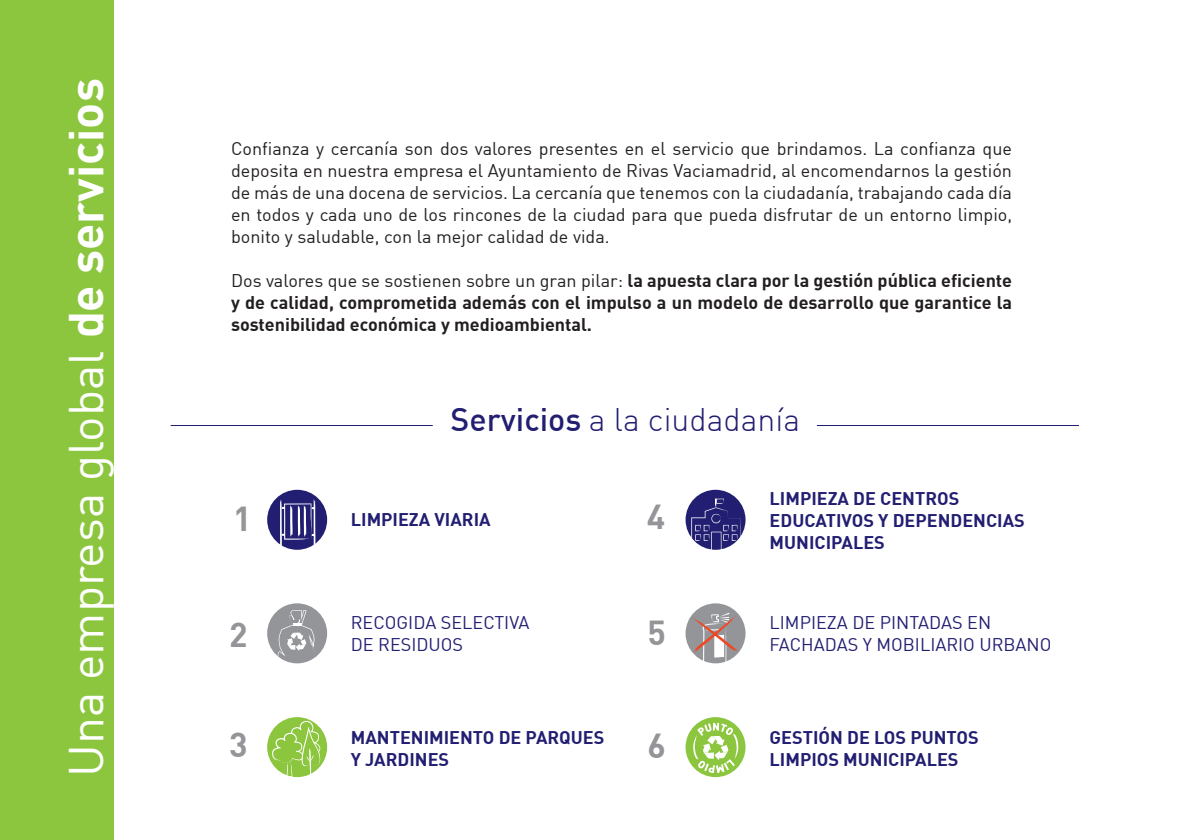
<style>
.page{position:relative;width:1191px;height:840px;background:#fff}
.page>*{position:absolute;margin:0;border:0;box-sizing:border-box;transform-origin:0 0}
.t1{font:48px "DIN";color:#fff}
.t2{font:700 34px "DIN";color:#939598}
.t3{font:300 32px "DIN";color:#221e72}
.t4{font:18px/22px "DIN";color:#231f20;text-align:justify}
.t5{font:700 18px/22px "DIN";color:#231f20;text-align:justify}
.t6{font:700 18px/22px "DIN";color:#221e72}
.t7{font:18px/22px "DIN";color:#221e72}
.s1{font-weight:700}
.s2{font-weight:400}
.s3{font-weight:500}
</style>
<div class="page">
<div style="left:267px;top:489px;width:60px;height:60px;background:#221e72;border-radius:50%"></div>
<svg style="left:280px;top:499px;width:35px;height:51px"></svg>
<div style="left:267px;top:603px;width:60px;height:60px;background:#939598;border-radius:50%"></div>
<svg style="left:278px;top:609px;width:37px;height:55px"></svg>
<svg style="left:267px;top:716px;width:60px;height:60px"></svg>
<svg style="left:272px;top:720px;width:50px;height:58px"></svg>
<svg style="left:685px;top:489px;width:60px;height:60px"></svg>
<svg style="left:691px;top:498px;width:50px;height:52px"></svg>
<div style="left:685px;top:603px;width:60px;height:60px;background:#939598;border-radius:50%"></div>
<svg style="left:691px;top:612px;width:47px;height:52px"></svg>
<svg style="left:685px;top:716px;width:60px;height:60px"></svg>
<svg style="left:693px;top:722px;width:45px;height:50px"></svg>
<div style="left:0;top:0;width:114px;height:839px;background:#8bc63e"></div>
<hr style="left:171px;top:425px;width:262px;height:1px;background:#221e72">
<hr style="left:817px;top:425px;width:262px;height:1px;background:#221e72">
<h1 class="t1" style="left:56px;top:776px;width:699px;rotate:-90deg">Una empresa global <span class="s1">de servicios</span></h1>
<p class="t4" style="left:231px;top:137px;width:782px">Confianza y cercanía son dos valores presentes en el servicio que brindamos. La confianza que deposita en nuestra empresa el Ayuntamiento de Rivas Vaciamadrid, al encomendarnos la gestión de más de una docena de servicios. La cercanía que tenemos con la ciudadanía, trabajando cada día en todos y cada uno de los rincones de la ciudad para que pueda disfrutar de un entorno limpio, bonito y saludable, con la mejor calidad de vida.</p>
<p class="t5" style="left:231px;top:268px;width:782px"><span class="s2">Dos valores que se sostienen sobre un gran pilar:</span> la apuesta clara por la gestión pública eficiente y de calidad, comprometida además con el impulso a un modelo de desarrollo que garantice la sostenibilidad económica y medioambiental.</p>
<h3 class="t3" style="left:450px;top:400px;width:351px"><span class="s3">Servicios</span> a la ciudadanía</h3>
<h2 class="t2" style="left:233px;top:496px;width:20px">1</h2>
<p class="t6" style="left:351px;top:507px;width:141px">LIMPIEZA VIARIA</p>
<h2 class="t2" style="left:647px;top:494px;width:20px">4</h2>
<p class="t6" style="left:769px;top:487px;width:257px">LIMPIEZA DE CENTROS<br>EDUCATIVOS Y DEPENDENCIAS<br>MUNICIPALES</p>
<h2 class="t2" style="left:229px;top:612px;width:20px">2</h2>
<p class="t7" style="left:351px;top:611px;width:180px">RECOGIDA SELECTIVA<br>DE RESIDUOS</p>
<h2 class="t2" style="left:647px;top:609px;width:20px">5</h2>
<p class="t7" style="left:769px;top:611px;width:283px">LIMPIEZA DE PINTADAS EN<br>FACHADAS Y MOBILIARIO URBANO</p>
<h2 class="t2" style="left:229px;top:722px;width:20px">3</h2>
<p class="t6" style="left:351px;top:725px;width:255px">MANTENIMIENTO DE PARQUES<br>Y JARDINES</p>
<h2 class="t2" style="left:647px;top:722px;width:20px">6</h2>
<p class="t6" style="left:769px;top:725px;width:211px">GESTIÓN DE LOS PUNTOS<br>LIMPIOS MUNICIPALES</p>
</div>
